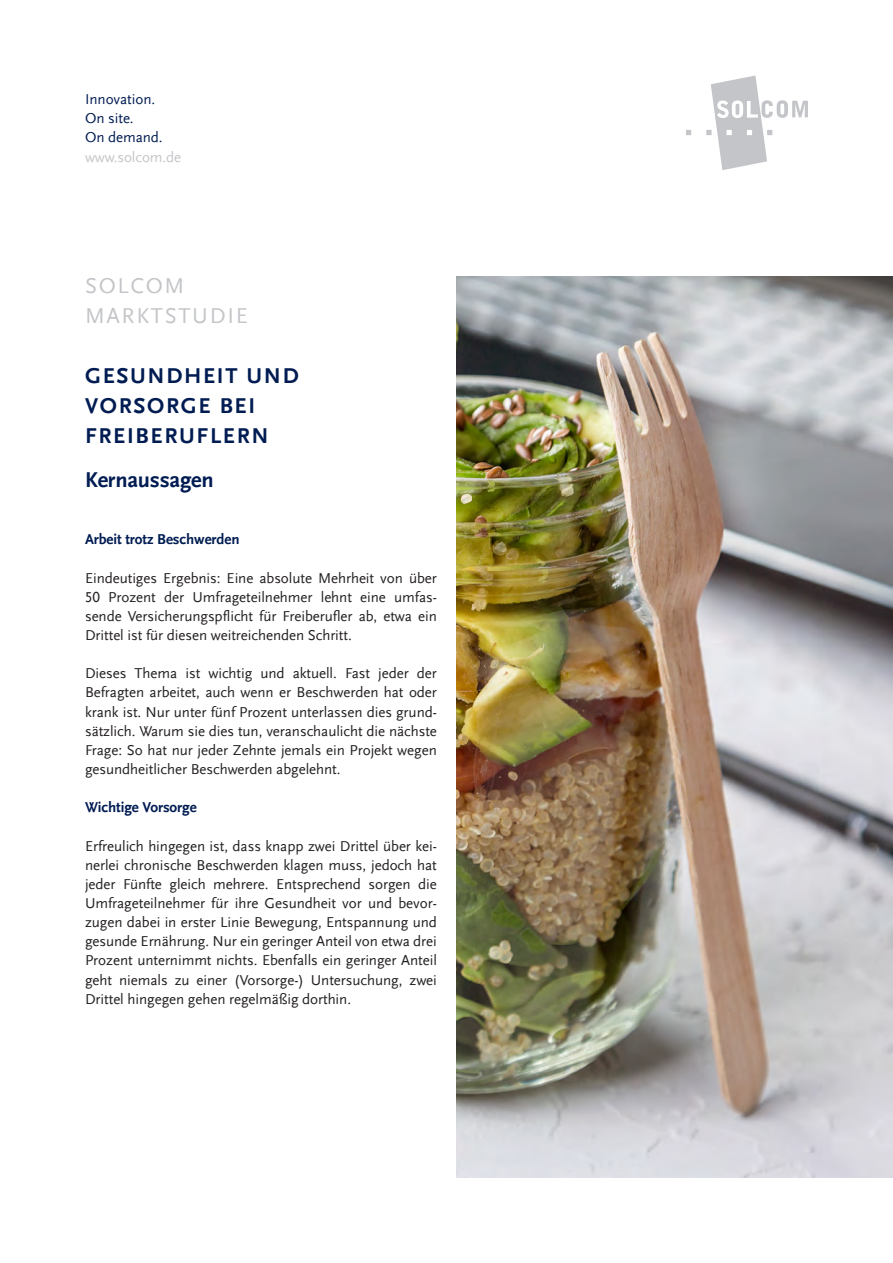
<style>
.page{position:relative;width:893px;height:1263px;background:#fff}
.page>*{position:absolute;margin:0;border:0;box-sizing:border-box;transform-origin:0 0}
.t1{font:700 22.5px/30px "Scala Sans LF";letter-spacing:.075em;color:#001c52}
.t2{font:22.5px/30px "Scala Sans LF";letter-spacing:.075em;color:#c3c5c8}
.t3{font:700 22.5px "Scala Sans LF";letter-spacing:-.01em;color:#001c52}
.t4{font:15px/19.2px "Scala Sans LF";letter-spacing:-.005em;color:#231f20;text-align:justify}
.t5{font:700 15px "Scala Sans LF";letter-spacing:-.005em;color:#001c52}
.t6{font:15px/19.2px "Scala Sans LF";letter-spacing:-.005em;color:#001c52}
.t7{font:15px "Scala Sans LF";letter-spacing:-.005em;color:#c3c5c8}
</style>
<div class="page">
<svg style="left:686px;top:75px;width:122px;height:95px"></svg>
<img style="left:456px;top:276px;width:437px;height:902px">
<p class="t6" style="left:85px;top:90px;width:79px">Innovation.<br>On site.<br>On demand.</p>
<p class="t7" style="left:85px;top:149px;width:98px">www.solcom.de</p>
<h1 class="t2" style="left:85px;top:271px;width:164px">SOLCOM<br>MARKTSTUDIE</h1>
<h1 class="t1" style="left:85px;top:361px;width:215px">GESUNDHEIT UND<br>VORSORGE BEI<br>FREIBERUFLERN</h1>
<h1 class="t3" style="left:85px;top:467px;width:130px">Kernaussagen</h1>
<p class="t5" style="left:85px;top:531px;width:156px">Arbeit trotz Beschwerden</p>
<p class="t4" style="left:85px;top:568px;width:353px">Eindeutiges Ergebnis: Eine absolute Mehrheit von über 50 Prozent der Umfrageteilnehmer lehnt eine umfas&shy;sende Versicherungspflicht für Freiberufler ab, etwa ein Drittel ist für diesen weitreichenden Schritt.</p>
<p class="t4" style="left:85px;top:664px;width:353px">Dieses Thema ist wichtig und aktuell. Fast jeder der Befragten arbeitet, auch wenn er Beschwerden hat oder krank ist. Nur unter fünf Prozent unterlassen dies grund&shy;sätzlich. Warum sie dies tun, veranschaulicht die nächste Frage: So hat nur jeder Zehnte jemals ein Projekt wegen gesundheitlicher Beschwerden abgelehnt.</p>
<p class="t5" style="left:85px;top:799px;width:113px">Wichtige Vorsorge</p>
<p class="t4" style="left:85px;top:836px;width:353px">Erfreulich hingegen ist, dass knapp zwei Drittel über kei&shy;nerlei chronische Beschwerden klagen muss, jedoch hat jeder Fünfte gleich mehrere. Entsprechend sorgen die Umfrageteilnehmer für ihre Gesundheit vor und bevor&shy;zugen dabei in erster Linie Bewegung, Entspannung und gesunde Ernährung. Nur ein geringer Anteil von etwa drei Prozent unternimmt nichts. Ebenfalls ein geringer Anteil geht niemals zu einer (Vorsorge-) Untersuchung, zwei Drittel hingegen gehen regelmäßig dorthin.</p>
</div>
